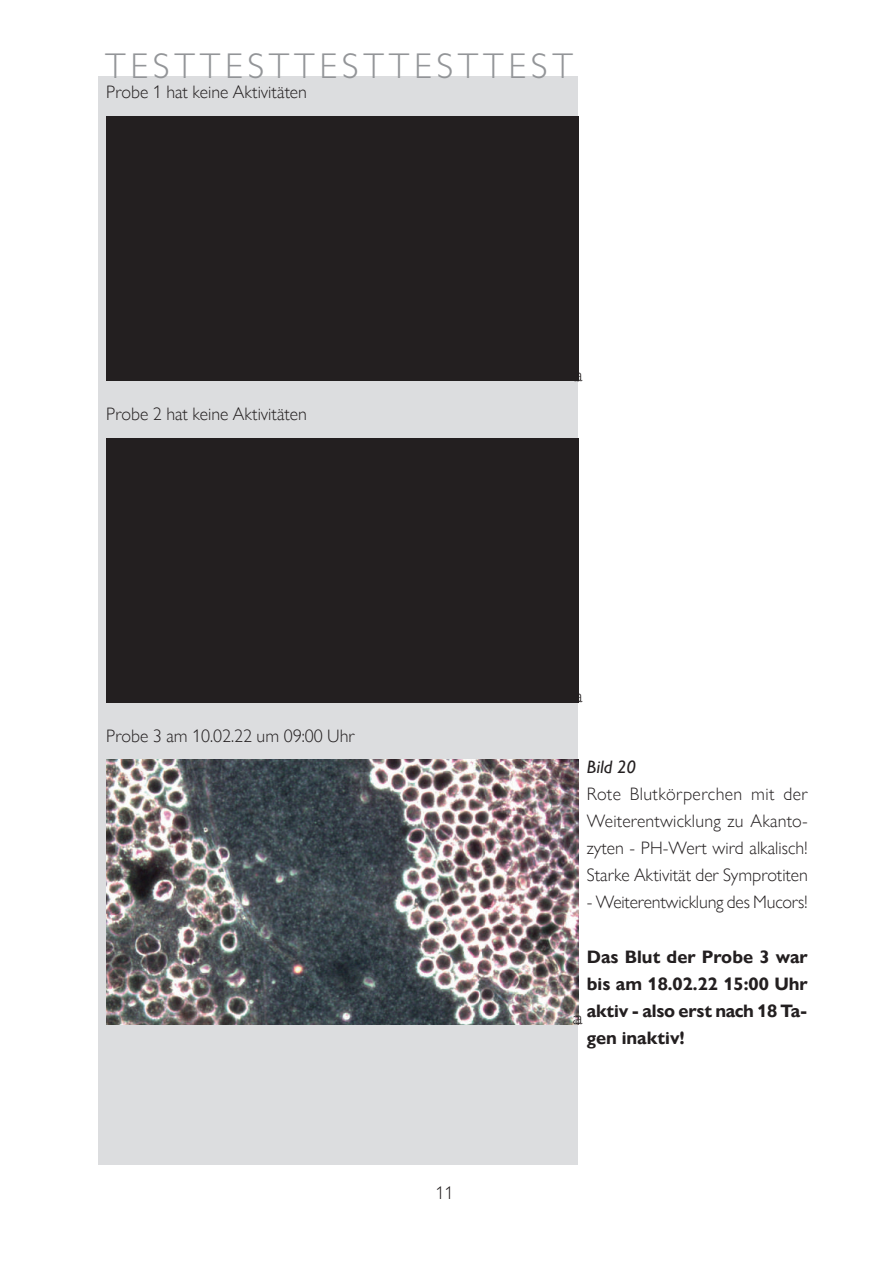
<style>
.page{position:relative;width:893px;height:1263px;background:#fff}
.page>*{position:absolute;margin:0;border:0;box-sizing:border-box;transform-origin:0 0}
.t1{font:300 36px "Gill Sans CE";letter-spacing:.13em;color:#939598}
.t2{font:300 18px/27px "Gill Sans Nova";color:#231f20;text-align:justify}
.t3{font:700 18px/27px "Gill Sans Nova";color:#231f20;text-align:justify}
.t4{font:italic 18px "Gill Sans Nova";color:#231f20}
</style>
<div class="page">
<div style="left:98px;top:77px;width:479px;height:1088px;background:#dcdddf"></div>
<div style="left:106px;top:116px;width:472px;height:264px;background:#231f20"></div>
<div style="left:106px;top:438px;width:472px;height:264px;background:#231f20"></div>
<img style="left:106px;top:760px;width:472px;height:264px">
<h1 class="t1" style="left:105px;top:45px;width:469px">TESTTESTTESTTESTTEST</h1>
<p class="t2" style="left:106px;top:79px;width:202px">Probe 1 hat keine Aktivitäten</p>
<p class="t2" style="left:106px;top:400px;width:202px">Probe 2 hat keine Aktivitäten</p>
<p class="t2" style="left:106px;top:722px;width:250px">Probe 3 am 10.02.22 um 09:00 Uhr</p>
<p class="t2" style="left:435px;top:1179px;width:19px">11</p>
<p class="t2" style="left:573px;top:361px;width:11px">aa</p>
<p class="t2" style="left:573px;top:683px;width:11px">aa</p>
<p class="t4" style="left:587px;top:755px;width:50px">Bild 20</p>
<p class="t2" style="left:587px;top:781px;width:223px">Rote Blutkörperchen mit der Weiterentwicklung zu Akanto&shy;zyten - PH-Wert wird alkalisch!<br>Starke Aktivität der Symprotiten</p>
<p class="t2" style="left:587px;top:889px;width:222px">- Weiterentwicklung des Mucors!</p>
<p class="t3" style="left:587px;top:943px;width:223px">Das Blut der Probe 3 war bis am 18.02.22 15:00 Uhr aktiv - also erst nach 18 Ta&shy;gen inaktiv!</p>
<p class="t2" style="left:573px;top:1004px;width:11px">aa</p>
</div>
